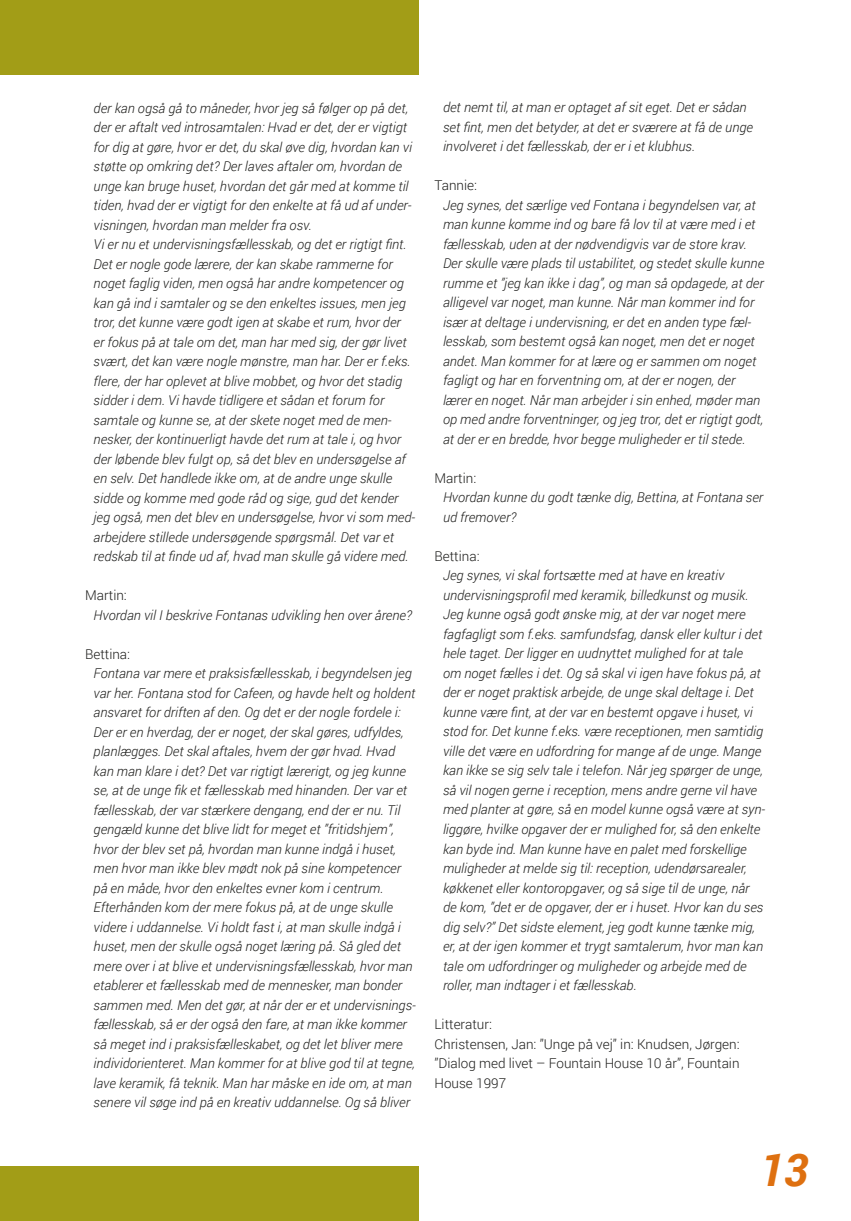
<style>
.page{position:relative;width:851px;height:1221px;background:#fff}
.page>*{position:absolute;margin:0;border:0;box-sizing:border-box;transform-origin:0 0}
.t1{font:italic 700 45px "Roboto";color:#de7010}
.t2{font:italic 300 13.5px/19.5px "Roboto";color:#1d1d1b}
.t3{font:300 13.5px/19.5px "Roboto";color:#1d1d1b}
</style>
<div class="page">
<div style="left:0;top:0;width:418px;height:74px;background:#a29d17"></div>
<div style="left:0;top:1165px;width:418px;height:55px;background:#a29d17"></div>
<p class="t2" style="left:94px;top:98px;width:323px">der kan også gå to måneder, hvor jeg så følger op på det, der er aftalt ved introsamtalen: Hvad er det, der er vigtigt for dig at gøre, hvor er det, du skal øve dig, hvordan kan vi støtte op omkring det? Der laves aftaler om, hvordan de unge kan bruge huset, hvordan det går med at komme til tiden, hvad der er vigtigt for den enkelte at få ud af under&shy;visningen, hvordan man melder fra osv.<br>Vi er nu et undervisningsfællesskab, og det er rigtigt fint.<br>Det er nogle gode lærere, der kan skabe rammerne for noget faglig viden, men også har andre kompetencer og kan gå ind i samtaler og se den enkeltes issues, men jeg tror, det kunne være godt igen at skabe et rum, hvor der er fokus på at tale om det, man har med sig, der gør livet svært, det kan være nogle mønstre, man har. Der er f.eks. flere, der har oplevet at blive mobbet, og hvor det stadig sidder i dem. Vi havde tidligere et sådan et forum for samtale og kunne se, at der skete noget med de men&shy;nesker, der kontinuerligt havde det rum at tale i, og hvor der løbende blev fulgt op, så det blev en undersøgelse af en selv. Det handlede ikke om, at de andre unge skulle sidde og komme med gode råd og sige, gud det kender jeg også, men det blev en undersøgelse, hvor vi som med&shy;arbejdere stillede undersøgende spørgsmål. Det var et redskab til at finde ud af, hvad man skulle gå videre med.</p>
<p class="t3" style="left:85px;top:585px;width:43px">Martin:</p>
<p class="t2" style="left:94px;top:604px;width:320px">Hvordan vil I beskrive Fontanas udvikling hen over årene?</p>
<p class="t3" style="left:85px;top:643px;width:46px">Bettina:</p>
<p class="t2" style="left:94px;top:663px;width:324px">Fontana var mere et praksisfællesskab, i begyndelsen jeg var her. Fontana stod for Cafeen, og havde helt og holdent ansvaret for driften af den. Og det er der nogle fordele i:<br>Der er en hverdag, der er noget, der skal gøres, udfyldes, planlægges. Det skal aftales, hvem der gør hvad. Hvad kan man klare i det? Det var rigtigt lærerigt, og jeg kunne se, at de unge fik et fællesskab med hinanden. Der var et fællesskab, der var stærkere dengang, end der er nu. Til gengæld kunne det blive lidt for meget et ”fritidshjem”, hvor der blev set på, hvordan man kunne indgå i huset, men hvor man ikke blev mødt nok på sine kompetencer på en måde, hvor den enkeltes evner kom i centrum.<br>Efterhånden kom der mere fokus på, at de unge skulle videre i uddannelse. Vi holdt fast i, at man skulle indgå i huset, men der skulle også noget læring på. Så gled det mere over i at blive et undervisningsfællesskab, hvor man etablerer et fællesskab med de mennesker, man bonder sammen med. Men det gør, at når der er et undervisnings&shy;fællesskab, så er der også den fare, at man ikke kommer så meget ind i praksisfælleskabet, og det let bliver mere individorienteret. Man kommer for at blive god til at tegne, lave keramik, få teknik. Man har måske en ide om, at man senere vil søge ind på en kreativ uddannelse. Og så bliver</p>
<p class="t2" style="left:443px;top:97px;width:311px">det nemt til, at man er optaget af sit eget. Det er sådan set fint, men det betyder, at det er sværere at få de unge involveret i det fællesskab, der er i et klubhus.</p>
<p class="t3" style="left:434px;top:175px;width:44px">Tannie:</p>
<p class="t2" style="left:443px;top:195px;width:322px">Jeg synes, det særlige ved Fontana i begyndelsen var, at man kunne komme ind og bare få lov til at være med i et fællesskab, uden at der nødvendigvis var de store krav.<br>Der skulle være plads til ustabilitet, og stedet skulle kunne rumme et ”jeg kan ikke i dag”, og man så opdagede, at der alligevel var noget, man kunne. Når man kommer ind for især at deltage i undervisning, er det en anden type fæl&shy;lesskab, som bestemt også kan noget, men det er noget andet. Man kommer for at lære og er sammen om noget fagligt og har en forventning om, at der er nogen, der lærer en noget. Når man arbejder i sin enhed, møder man op med andre forventninger, og jeg tror, det er rigtigt godt, at der er en bredde, hvor begge muligheder er til stede.</p>
<p class="t3" style="left:434px;top:468px;width:43px">Martin:</p>
<p class="t2" style="left:443px;top:487px;width:322px">Hvordan kunne du godt tænke dig, Bettina, at Fontana ser ud fremover?</p>
<p class="t3" style="left:434px;top:546px;width:46px">Bettina:</p>
<p class="t2" style="left:443px;top:565px;width:323px">Jeg synes, vi skal fortsætte med at have en kreativ undervisningsprofil med keramik, billedkunst og musik.<br>Jeg kunne også godt ønske mig, at der var noget mere fagfagligt som f.eks. samfundsfag, dansk eller kultur i det hele taget. Der ligger en uudnyttet mulighed for at tale<br>om noget fælles i det. Og så skal vi igen have fokus på, at der er noget praktisk arbejde, de unge skal deltage i. Det kunne være fint, at der var en bestemt opgave i huset, vi stod for. Det kunne f.eks. være receptionen, men samtidig ville det være en udfordring for mange af de unge. Mange kan ikke se sig selv tale i telefon. Når jeg spørger de unge, så vil nogen gerne i reception, mens andre gerne vil have med planter at gøre, så en model kunne også være at syn&shy;liggøre, hvilke opgaver der er mulighed for, så den enkelte kan byde ind. Man kunne have en palet med forskellige muligheder at melde sig til: reception, udendørsarealer, køkkenet eller kontoropgaver, og så sige til de unge, når de kom, ”det er de opgaver, der er i huset. Hvor kan du ses dig selv?” Det sidste element, jeg godt kunne tænke mig, er, at der igen kommer et trygt samtalerum, hvor man kan tale om udfordringer og muligheder og arbejde med de roller, man indtager i et fællesskab.</p>
<p class="t3" style="left:434px;top:1013px;width:306px">Litteratur:<br>Christensen, Jan: ”Unge på vej” in: Knudsen, Jørgen: ”Dialog med livet – Fountain House 10 år”, Fountain<br>House 1997</p>
<h1 class="t1" style="left:759px;top:1137px;width:50px">13</h1>
</div>
